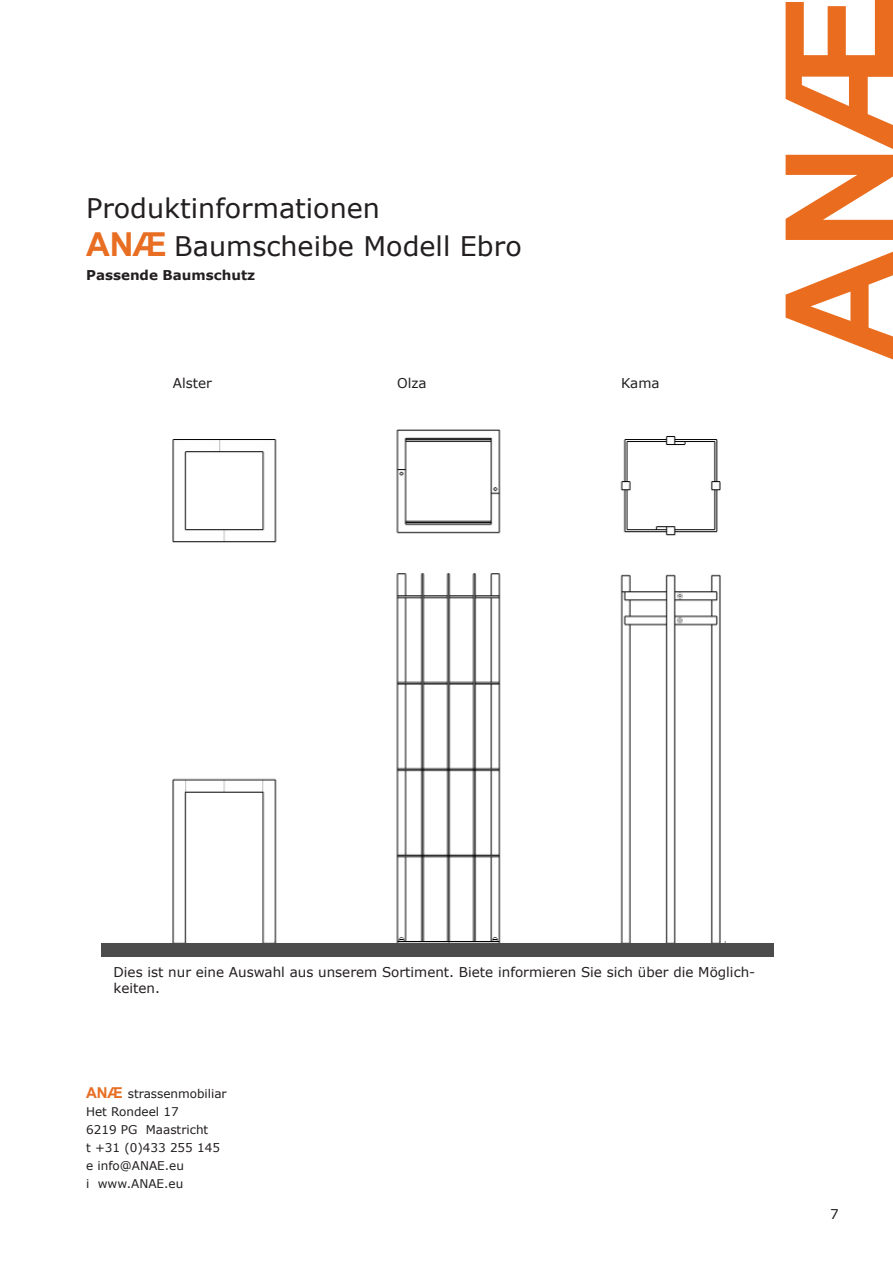
<style>
.page{position:relative;width:893px;height:1263px;background:#fff}
.page>*{position:absolute;margin:0;border:0;box-sizing:border-box;transform-origin:0 0}
.t1{font:27px "Verdana";color:#231f20}
.t2{font:13.5px/16.2px "Verdana";color:#231f20}
.t3{font:700 13.5px "Verdana";color:#231f20}
.t4{font:12px/18px "Verdana";color:#231f20}
.s1{font-family:"Arial";font-weight:700;font-size:33px;color:#e86e23}
.s2{font-family:"Arial";font-weight:700;font-size:15px;color:#e86e23}
</style>
<div class="page">
<svg style="left:786px;top:0;width:107px;height:359px"></svg>
<img style="left:172px;top:429px;width:554px;height:514px">
<div style="left:102px;top:943px;width:672px;height:13px;background:#4c4c4c"></div>
<h1 class="t1" style="left:86px;top:190px;width:295px">Produktinformationen</h1>
<h1 class="t1" style="left:86px;top:228px;width:437px"><span class="s1">ANÆ</span> Baumscheibe Modell Ebro</h1>
<p class="t3" style="left:86px;top:266px;width:171px">Passende Baumschutz</p>
<p class="t2" style="left:173px;top:374px;width:41px">Alster</p>
<p class="t2" style="left:397px;top:374px;width:31px">Olza</p>
<p class="t2" style="left:621px;top:374px;width:40px">Kama</p>
<p class="t2" style="left:114px;top:963px;width:643px">Dies ist nur eine Auswahl aus unserem Sortiment. Biete informieren Sie sich über die Möglich&shy;keiten.</p>
<p class="t4" style="left:86px;top:1085px;width:142px"><span class="s2">ANÆ</span> strassenmobiliar<br>Het Rondeel 17<br>6219 PG Maastricht<br>t +31 (0)433 255 145 e info@ANAE.eu<br>i www.ANAE.eu</p>
<p class="t2" style="left:830px;top:1206px;width:10px">7</p>
</div>
